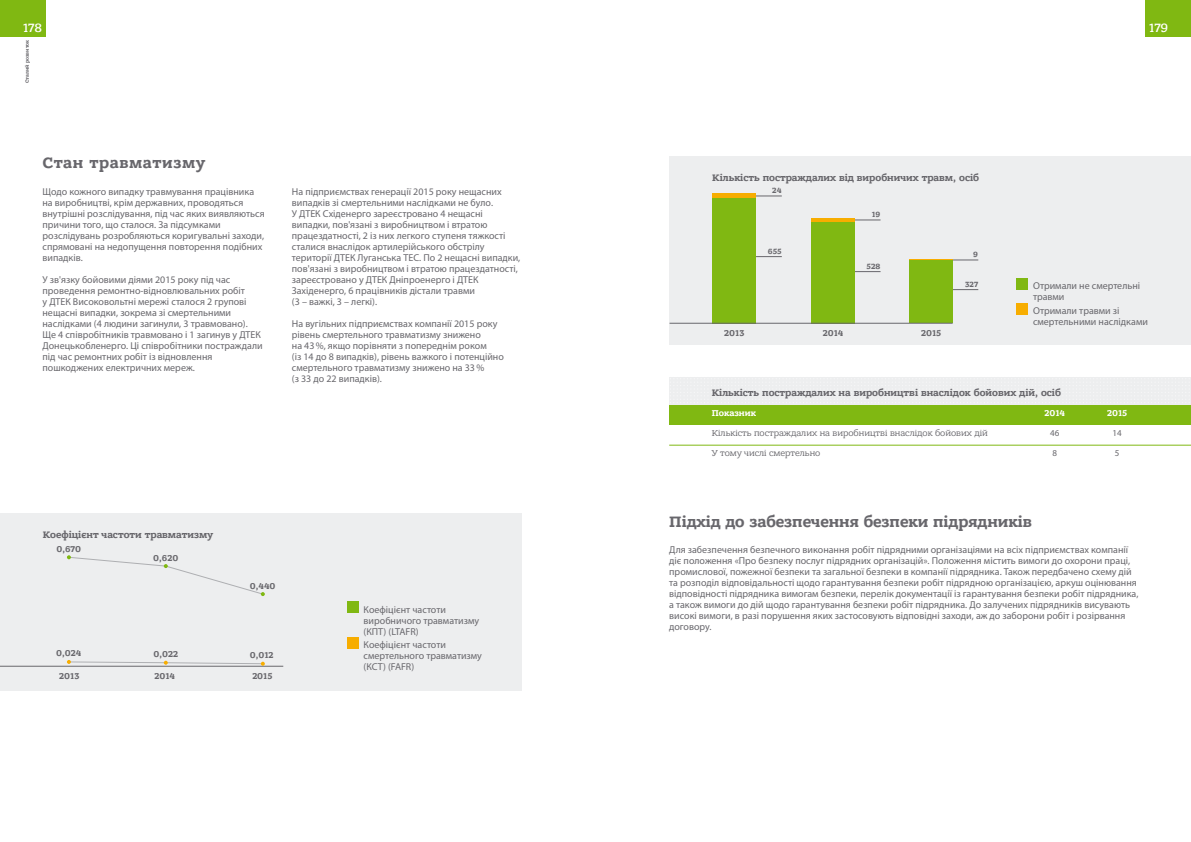
<style>
.page{position:relative;width:1191px;height:842px;background:#fff}
.page>*{position:absolute;margin:0;border:0;box-sizing:border-box;transform-origin:0 0}
.t1{font:700 16px "Bandera Pro";color:#68676c}
.t2{font:700 16px "Bandera Pro";letter-spacing:.04em;color:#68676c}
.t3{font:500 12.8px "Bandera Pro";letter-spacing:-.01em;color:#fff}
.t4{font:10px/11px "Myriad Pro";color:#68676c}
.t5{font:700 10px "Bandera Pro";color:#68676c}
.t6{font:9px "Bandera Pro";color:#68676c}
.t7{font:700 9px "Bandera Pro";color:#68676c}
.t8{font:700 9px "Bandera Pro";color:#fff}
.t9{font:9px "Myriad Pro";color:#68676c}
.t10{font:700 8px "Bandera Pro";color:#68676c}
.t11{font:700 5px "Bandera Pro";color:#68676c}
</style>
<div class="page">
<div style="left:0;top:0;width:45px;height:37px;background:#80b812"></div>
<div style="left:1145px;top:0;width:46px;height:37px;background:#80b812"></div>
<div style="left:0;top:513px;width:521px;height:178px;background:#edeeef"></div>
<hr style="left:0;top:666px;width:283px;height:1px;background:#68676c">
<svg style="left:67px;top:660px;width:198px;height:6px"></svg>
<svg style="left:67px;top:555px;width:198px;height:41px"></svg>
<div style="left:347px;top:602px;width:11px;height:11px;background:#80b812"></div>
<div style="left:347px;top:637px;width:11px;height:11px;background:#f7ad00"></div>
<div style="left:669px;top:377px;width:522px;height:43px;background:#edeeef"></div>
<div style="left:669px;top:405px;width:522px;height:19px;background:#80b812"></div>
<hr style="left:669px;top:445px;width:522px;height:1px;background:#80b812">
<div style="left:669px;top:156px;width:522px;height:189px;background:#edeeef"></div>
<hr style="left:743px;top:196px;width:39px;height:1px;background:#68676c">
<hr style="left:743px;top:256px;width:39px;height:1px;background:#68676c">
<div style="left:713px;top:193px;width:43px;height:5px;background:#f7ad00"></div>
<div style="left:713px;top:198px;width:43px;height:125px;background:#80b812"></div>
<hr style="left:842px;top:220px;width:38px;height:1px;background:#68676c">
<hr style="left:842px;top:271px;width:38px;height:1px;background:#68676c">
<hr style="left:811px;top:219px;width:43px;height:3px;background:#f7ad00">
<div style="left:811px;top:222px;width:43px;height:101px;background:#80b812"></div>
<hr style="left:939px;top:260px;width:39px;height:1px;background:#68676c">
<hr style="left:939px;top:289px;width:39px;height:1px;background:#68676c">
<hr style="left:909px;top:259px;width:43px;height:2px;background:#f7ad00">
<div style="left:909px;top:261px;width:43px;height:62px;background:#80b812"></div>
<div style="left:1016px;top:279px;width:11px;height:11px;background:#80b812"></div>
<div style="left:1016px;top:303px;width:11px;height:12px;background:#f7ad00"></div>
<hr style="left:669px;top:323px;width:283px;height:1px;background:#68676c">
<p class="t3" style="left:23px;top:20px;width:21px">178</p>
<p class="t3" style="left:1148px;top:20px;width:21px">179</p>
<p class="t11" style="left:24px;top:83px;width:45px;rotate:-90deg">Сталий розвиток</p>
<h1 class="t2" style="left:43px;top:153px;width:164px">Стан травматизму</h1>
<p class="t4" style="left:43px;top:186px;width:224px">Щодо кожного випадку травмування працівника на виробництві, крім державних, проводяться внутрішні розслідування, під час яких виявляються причини того, що сталося. За підсумками розслідувань розробляються коригувальні заходи, спрямовані на недопущення повторення подібних випадків.</p>
<p class="t4" style="left:43px;top:274px;width:222px">У зв'язку бойовими діями 2015 року під час проведення ремонтно-відновлювальних робіт<br>у ДТЕК Високовольтні мережі сталося 2 групові нещасні випадки, зокрема зі смертельними наслідками (4 людини загинули, 3 травмовано).<br>Ще 4 співробітників травмовано і 1 загинув у ДТЕК Донецькобленерго. Ці співробітники постраждали під час ремонтних робіт із відновлення пошкоджених електричних мереж.</p>
<p class="t4" style="left:292px;top:186px;width:230px">На підприємствах генерації 2015 року нещасних випадків зі смертельними наслідками не було.<br>У ДТЕК Східенерго зареєстровано 4 нещасні випадки, пов'язані з виробництвом і втратою працездатності, 2 із них легкого ступеня тяжкості сталися внаслідок артилерійського обстрілу території ДТЕК Луганська ТЕС. По 2 нещасні випадки, пов'язані з виробництвом і втратою працездатності, зареєстровано у ДТЕК Дніпроенерго і ДТЕК Західенерго, 6 працівників дістали травми<br>(3 – важкі, 3 – легкі).</p>
<p class="t4" style="left:292px;top:318px;width:213px">На вугільних підприємствах компанії 2015 року рівень смертельного травматизму знижено<br>на 43%, якщо порівняти з попереднім роком<br>(із 14 до 8 випадків), рівень важкого і потенційно смертельного травматизму знижено на 33%<br>(з 33 до 22 випадків).</p>
<p class="t5" style="left:43px;top:529px;width:172px">Коефіцієнт частоти травматизму</p>
<p class="t7" style="left:56px;top:543px;width:26px">0,670</p>
<p class="t7" style="left:153px;top:552px;width:27px">0,620</p>
<p class="t7" style="left:250px;top:580px;width:27px">0,440</p>
<p class="t7" style="left:56px;top:648px;width:27px">0,024</p>
<p class="t7" style="left:154px;top:649px;width:26px">0,022</p>
<p class="t7" style="left:250px;top:650px;width:25px">0,012</p>
<p class="t7" style="left:59px;top:670px;width:22px">2013</p>
<p class="t7" style="left:155px;top:670px;width:22px">2014</p>
<p class="t7" style="left:252px;top:670px;width:22px">2015</p>
<p class="t4" style="left:363px;top:604px;width:117px">Коефіцієнт частоти виробничого травматизму (КПТ) (LTAFR)</p>
<p class="t4" style="left:363px;top:639px;width:120px">Коефіцієнт частоти смертельного травматизму (КСТ) (FAFR)</p>
<p class="t5" style="left:712px;top:172px;width:268px">Кількість постраждалих від виробничих травм, осіб</p>
<p class="t10" style="left:772px;top:186px;width:11px">24</p>
<p class="t10" style="left:768px;top:246px;width:15px">655</p>
<p class="t7" style="left:724px;top:327px;width:22px">2013</p>
<p class="t10" style="left:872px;top:210px;width:10px">19</p>
<p class="t10" style="left:866px;top:261px;width:15px">528</p>
<p class="t7" style="left:823px;top:327px;width:22px">2014</p>
<p class="t7" style="left:921px;top:327px;width:22px">2015</p>
<p class="t10" style="left:973px;top:250px;width:6px">9</p>
<p class="t10" style="left:965px;top:279px;width:15px">327</p>
<p class="t4" style="left:1033px;top:280px;width:109px">Отримали не смертельні травми</p>
<p class="t4" style="left:1033px;top:305px;width:116px">Отримали травми зі смертельними наслідками</p>
<p class="t5" style="left:711px;top:386px;width:351px">Кількість постраждалих на виробництві внаслідок бойових дій, осіб</p>
<p class="t8" style="left:711px;top:408px;width:46px">Показник</p>
<p class="t8" style="left:1044px;top:408px;width:22px">2014</p>
<p class="t8" style="left:1107px;top:408px;width:22px">2015</p>
<p class="t6" style="left:712px;top:428px;width:278px">Кількість постраждалих на виробництві внаслідок бойових дій</p>
<p class="t9" style="left:1050px;top:428px;width:11px">46</p>
<p class="t9" style="left:1112px;top:428px;width:11px">14</p>
<p class="t6" style="left:712px;top:448px;width:110px">У тому числі смертельно</p>
<p class="t9" style="left:1052px;top:447px;width:6px">8</p>
<p class="t9" style="left:1115px;top:447px;width:6px">5</p>
<h1 class="t1" style="left:669px;top:512px;width:364px">Підхід до забезпечення безпеки підрядників</h1>
<p class="t4" style="left:669px;top:544px;width:471px">Для забезпечення безпечного виконання робіт підрядними організаціями на всіх підприємствах компанії діє положення «Про безпеку послуг підрядних організацій». Положення містить вимоги до охорони праці, промислової, пожежної безпеки та загальної безпеки в компанії підрядника. Також передбачено схему дій та розподіл відповідальності щодо гарантування безпеки робіт підрядною організацією, аркуш оцінювання відповідності підрядника вимогам безпеки, перелік документації із гарантування безпеки робіт підрядника, а також вимоги до дій щодо гарантування безпеки робіт підрядника. До залучених підрядників висувають високі вимоги, в разі порушення яких застосовують відповідні заходи, аж до заборони робіт і розірвання договору.</p>
</div>
